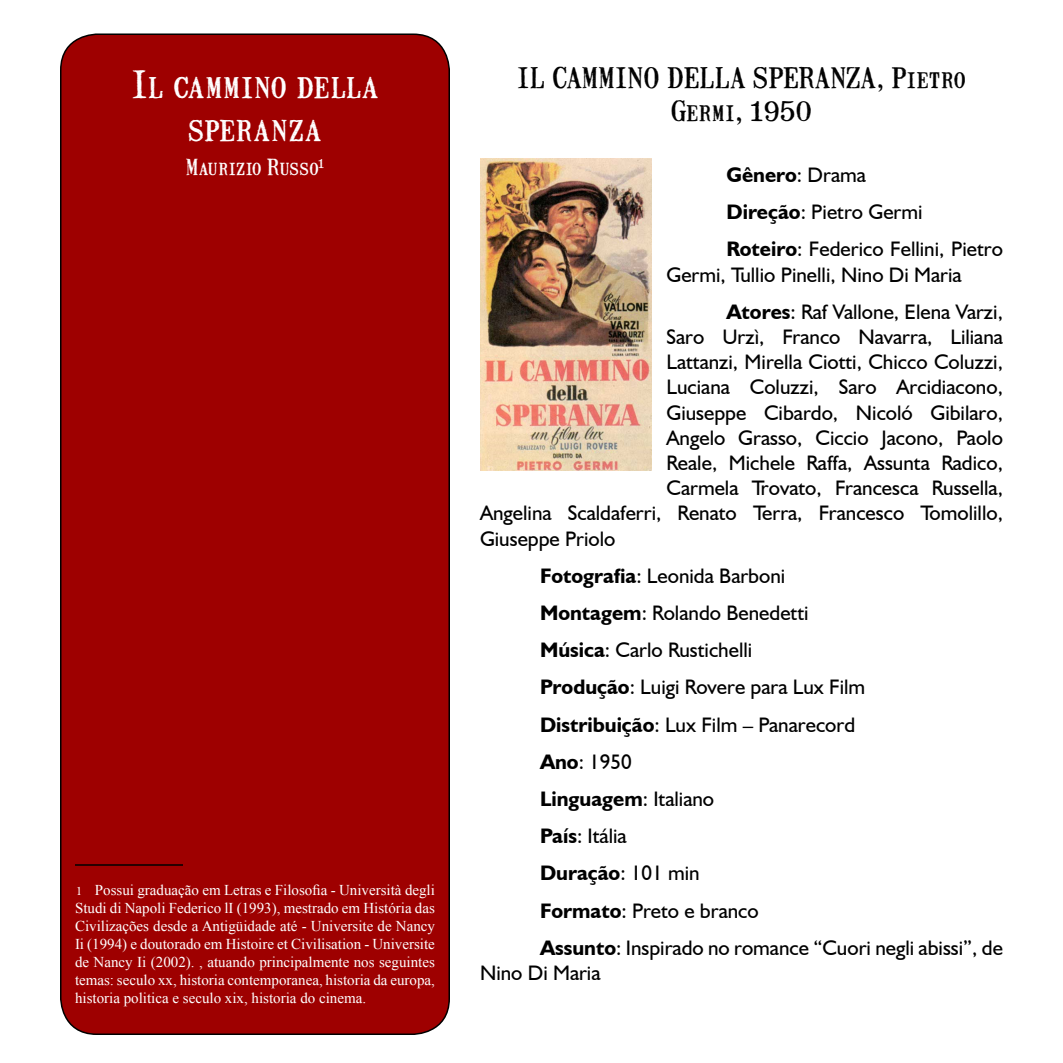
<style>
.page{position:relative;width:1063px;height:1063px;background:#fff}
.page>*{position:absolute;margin:0;border:0;box-sizing:border-box;transform-origin:0 0}
.nome_artigo{font:36px/43.2px "Mailart Rubberstamp";letter-spacing:.015em;color:#fff;text-align:center}
.Subitem_artigo{font:27px/32.4px "Mailart Rubberstamp";color:#000;text-align:center}
.corpo_texto{font:21px/25.2px "Humanist 521 BT";color:#000}
.corpo_texto-2{font:700 21px "Humanist 521 BT";color:#000}
.Nome_autor{font:21px "Mailart Rubberstamp";letter-spacing:.025em;color:#fff}
.notas_autor{font:15px/18px "Times New Roman";color:#fff;text-align:justify}
.s1{font-family:"Bell"}
.s2{font-weight:400}
.s3{font-weight:700}
</style>
<div class="page">
<div style="left:61px;top:34px;width:388px;height:1000px;background:#9e0000;border-radius:36px"></div>
<hr style="left:75px;top:864px;width:108px;height:2px;background:#000">
<img style="left:480px;top:159px;width:172px;height:312px">
<p class="nome_artigo" style="left:131px;top:62px;width:249px">Il cammino della speranza</p>
<p class="Nome_autor" style="left:186px;top:153px;width:140px">Maurizio Russo<sup>1</sup></p>
<p class="notas_autor" style="left:75px;top:881px;width:362px"><span class="s1">1</span> Possui graduação em Letras e Filosofia - Università degli Studi di Napoli Federico lI (1993), mestrado em História das Civilizações desde a Antigüidade até - Universite de Nancy Ii (1994) e doutorado em Histoire et Civilisation - Universite de Nancy Ii (2002). , atuando principalmente nos seguintes temas: seculo xx, historia contemporanea, historia da europa, historia politica e seculo xix, historia do cinema.</p>
<p class="Subitem_artigo" style="left:517px;top:61px;width:450px">IL CAMMINO DELLA SPERANZA, Pietro<br>Germi, 1950</p>
<p class="corpo_texto-2" style="left:726px;top:162px;width:141px">Gênero<span class="s2">: Drama</span></p>
<p class="corpo_texto" style="left:726px;top:199px;width:198px"><span class="s3">Direção</span>: Pietro Germi</p>
<p class="corpo_texto" style="left:666px;top:236px;width:338px;text-indent:60px"><span class="s3">Roteiro</span>: Federico Fellini, Pietro<br>Germi, Tullio Pinelli, Nino Di Maria</p>
<p class="corpo_texto" style="left:726px;top:299px;width:278px"><span class="s3">Atores</span>: Raf Vallone, Elena Varzi,</p>
<p class="corpo_texto" style="left:666px;top:324px;width:338px">Saro Urzì, Franco Navarra, Liliana</p>
<p class="corpo_texto" style="left:666px;top:349px;width:338px">Lattanzi, Mirella Ciotti, Chicco Coluzzi,</p>
<p class="corpo_texto" style="left:666px;top:374px;width:338px">Luciana Coluzzi, Saro Arcidiacono,</p>
<p class="corpo_texto" style="left:666px;top:400px;width:338px">Giuseppe Cibardo, Nicoló Gibilaro,</p>
<p class="corpo_texto" style="left:666px;top:425px;width:338px">Angelo Grasso, Ciccio Jacono, Paolo</p>
<p class="corpo_texto" style="left:666px;top:450px;width:338px">Reale, Michele Raffa, Assunta Radico,</p>
<p class="corpo_texto" style="left:666px;top:475px;width:338px">Carmela Trovato, Francesca Russella,</p>
<p class="corpo_texto" style="left:480px;top:500px;width:524px">Angelina Scaldaferri, Renato Terra, Francesco Tomolillo,</p>
<p class="corpo_texto" style="left:480px;top:526px;width:137px">Giuseppe Priolo</p>
<p class="corpo_texto" style="left:540px;top:563px;width:247px"><span class="s3">Fotografia</span>: Leonida Barboni</p>
<p class="corpo_texto" style="left:540px;top:600px;width:270px"><span class="s3">Montagem</span>: Rolando Benedetti</p>
<p class="corpo_texto" style="left:540px;top:637px;width:214px"><span class="s3">Música</span>: Carlo Rustichelli</p>
<p class="corpo_texto" style="left:540px;top:674px;width:327px"><span class="s3">Produção</span>: Luigi Rovere para Lux Film</p>
<p class="corpo_texto" style="left:540px;top:712px;width:317px"><span class="s3">Distribuição</span>: Lux Film – Panarecord</p>
<p class="corpo_texto" style="left:540px;top:749px;width:93px"><span class="s3">Ano</span>: 1950</p>
<p class="corpo_texto-2" style="left:540px;top:786px;width:176px">Linguagem<span class="s2">: Italiano</span></p>
<p class="corpo_texto" style="left:540px;top:823px;width:88px"><span class="s3">País</span>: Itália</p>
<p class="corpo_texto-2" style="left:540px;top:860px;width:161px">Duração<span class="s2">: 101 min</span></p>
<p class="corpo_texto" style="left:540px;top:898px;width:220px"><span class="s3">Formato</span>: Preto e branco</p>
<p class="corpo_texto" style="left:480px;top:935px;width:525px;text-indent:60px"><span class="s3">Assunto</span>: Inspirado no romance “Cuori negli abissi”, de<br>Nino Di Maria</p>
</div>
